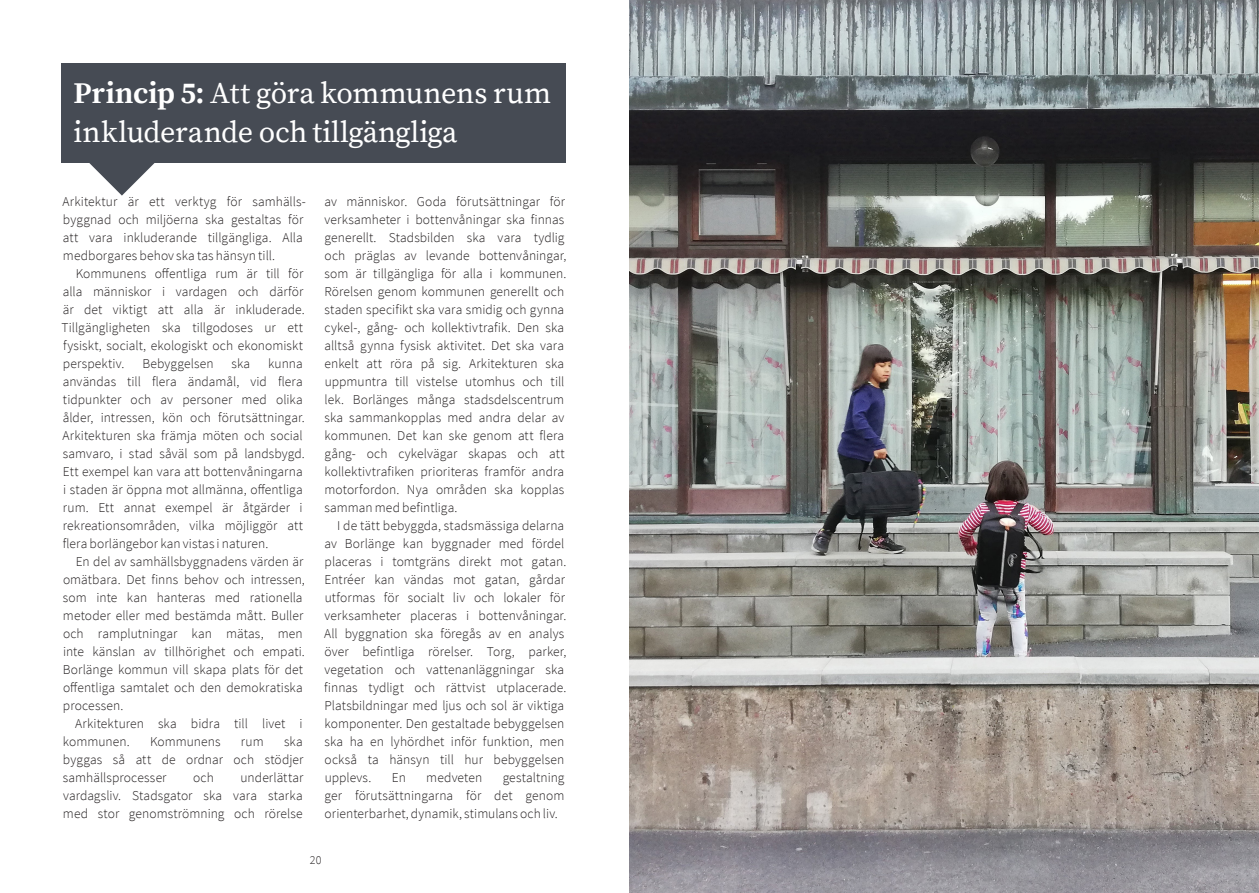
<style>
.page{position:relative;width:1259px;height:893px;background:#fff}
.page>*{position:absolute;margin:0;border:0;box-sizing:border-box;transform-origin:0 0}
.B-Rubrik{font:30px/39px "Source Serif Pro";letter-spacing:-.005em;color:#fff}
.B-Brödtext{font:300 13.5px/18px "Source Sans Pro";letter-spacing:.005em;color:#231f20}
.t1{font:300 12px "Source Sans Pro";color:#231f20}
.s1{font-weight:700}
</style>
<div class="page">
<div style="left:62px;top:64px;width:504px;height:99px;background:#464b54"></div>
<svg style="left:89px;top:163px;width:65px;height:33px"></svg>
<img style="left:629px;top:0;width:630px;height:893px">
<p class="B-Rubrik" style="left:73px;top:74px;width:479px"><span class="s1">Princip 5:</span> Att göra kommunens rum inkluderande och tillgängliga</p>
<p class="B-Brödtext" style="left:62px;top:192px;width:245px">Arkitektur är ett verktyg för samhälls&shy;byggnad och miljöerna ska gestaltas för att vara inkluderande tillgängliga. Alla medborgares behov ska tas hänsyn till.</p>
<p class="B-Brödtext" style="left:62px;top:264px;width:245px;text-indent:14px">Kommunens offentliga rum är till för alla människor i vardagen och därför är det viktigt att alla är inkluderade.<br>Tillgängligheten ska tillgodoses ur ett fysiskt, socialt, ekologiskt och ekonomiskt perspektiv.</p>
<p class="B-Brödtext" style="left:62px;top:354px;width:244px;text-indent:206px">kunna användas till flera ändamål, vid flera tidpunkter och av personer med olika ålder, intressen, kön och förutsättningar.<br>Arkitekturen ska främja möten och social samvaro, i stad såväl som på landsbygd.<br>Ett exempel kan vara att bottenvåningarna i staden är öppna mot allmänna, offentliga rum. Ett annat exempel är åtgärder i rekreationsområden, vilka möjliggör att flera borlängebor kan vistas i naturen.</p>
<p class="B-Brödtext" style="left:63px;top:552px;width:243px;text-indent:13px">En del av samhällsbyggnadens värden är omätbara. Det finns behov och intressen, som inte kan hanteras med rationella metoder eller med bestämda mått. Buller och ramplutningar kan mätas, men inte känslan av tillhörighet och empati.<br>Borlänge kommun vill skapa plats för det offentliga samtalet och den demokratiska processen.</p>
<p class="B-Brödtext" style="left:63px;top:714px;width:241px;text-indent:12px">Arkitekturen ska bidra till livet i kommunen.</p>
<p class="B-Brödtext" style="left:142px;top:354px;width:73px">Bebyggelsen</p>
<p class="B-Brödtext" style="left:232px;top:354px;width:20px">ska</p>
<p class="B-Brödtext" style="left:63px;top:732px;width:242px;text-align:justify;text-indent:221px">ska byggas så att de ordnar och stödjer samhällsprocesser</p>
<p class="B-Brödtext" style="left:150px;top:732px;width:72px">Kommunens</p>
<p class="B-Brödtext" style="left:241px;top:732px;width:24px">rum</p>
<p class="B-Brödtext" style="left:63px;top:768px;width:242px;text-align:justify;text-indent:177px">underlättar vardagsliv. Stadsgator ska vara starka med stor genomströmning och rörelse</p>
<p class="B-Brödtext" style="left:193px;top:768px;width:22px">och</p>
<p class="B-Brödtext" style="left:324px;top:192px;width:244px">av människor. Goda förutsättningar för verksamheter i bottenvåningar ska finnas generellt. Stadsbilden ska vara tydlig och präglas av levande bottenvåningar, som är tillgängliga för alla i kommunen.<br>Rörelsen genom kommunen generellt och staden specifikt ska vara smidig och gynna cykel-, gång- och kollektivtrafik. Den ska alltså gynna fysisk aktivitet. Det ska vara enkelt att röra på sig. Arkitekturen ska uppmuntra till vistelse utomhus och till lek. Borlänges många stadsdelscentrum ska sammankopplas med andra delar av kommunen. Det kan ske genom att flera gång- och cykelvägar skapas och att kollektivtrafiken prioriteras framför andra motorfordon. Nya områden ska kopplas samman med befintliga.</p>
<p class="B-Brödtext" style="left:324px;top:516px;width:244px;text-indent:13px">I de tätt bebyggda, stadsmässiga delarna av Borlänge kan byggnader med fördel placeras i tomtgräns direkt mot gatan.<br>Entréer kan vändas mot gatan, gårdar utformas för socialt liv och lokaler för verksamheter placeras i bottenvåningar.<br>All byggnation ska föregås av en analys över befintliga rörelser. Torg, parker, vegetation och vattenanläggningar ska finnas tydligt och rättvist utplacerade.<br>Platsbildningar med ljus och sol är viktiga komponenter. Den gestaltade bebyggelsen ska ha en lyhördhet inför funktion, men också ta hänsyn till hur bebyggelsen upplevs.</p>
<p class="B-Brödtext" style="left:324px;top:768px;width:241px;text-align:justify;text-indent:178px">gestaltning ger förutsättningarna för det genom orienterbarhet, dynamik, stimulans och liv.</p>
<p class="B-Brödtext" style="left:392px;top:768px;width:16px">En</p>
<p class="B-Brödtext" style="left:426px;top:768px;width:57px">medveten</p>
<p class="t1" style="left:310px;top:853px;width:13px">20</p>
</div>
